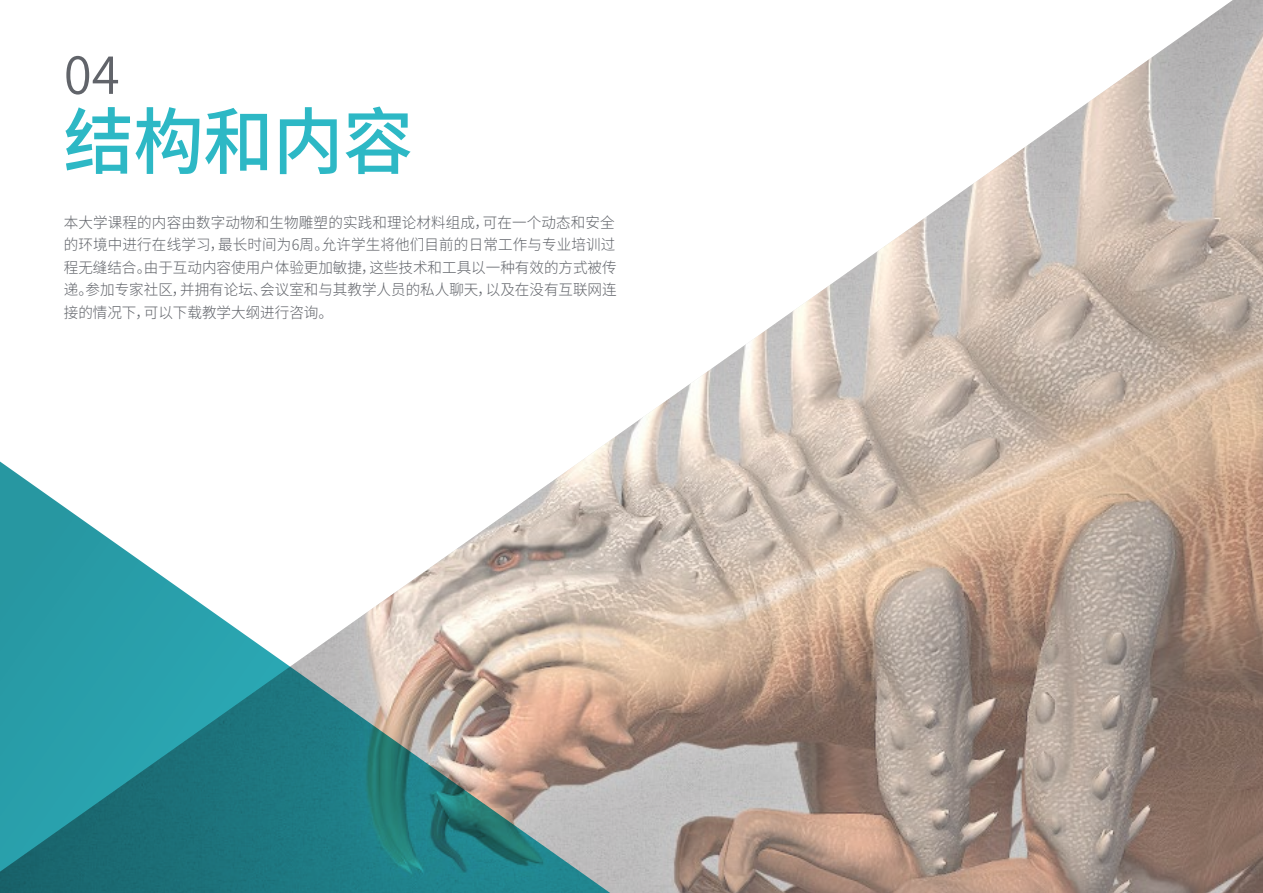
<style>
.page{position:relative;width:1263px;height:893px;background:#fff}
.page>*{position:absolute;margin:0;border:0;box-sizing:border-box;transform-origin:0 0}
.t1{font:500 72px "Source Han Sans CN";color:#2db8c5}
.t2{font:52.5px "Source Han Sans CN";color:#61646a}
.t3{font:300 15px/22.5px "Source Han Sans CN";color:#61646a}
</style>
<div class="page">
<img style="left:603px;top:0;width:660px;height:893px">
<svg style="left:0;top:446px;width:640px;height:447px"></svg>
<h2 class="t2" style="left:64px;top:45px;width:57px">04</h2>
<h1 class="t1" style="left:64px;top:101px;width:351px">结构和内容</h1>
<p class="t3" style="left:64px;top:211px;width:554px">本大学课程的内容由数字动物和生物雕塑的实践和理论材料组成，可在一个动态和安全的环境中进行在线学习，最长时间为6周。允许学生将他们目前的日常工作与专业培训过程无缝结合。由于互动内容使用户体验更加敏捷，这些技术和工具以一种有效的方式被传递。参加专家社区，并拥有论坛、会议室和与其教学人员的私人聊天，以及在没有互联网连接的情况下，可以下载教学大纲进行咨询。</p>
</div>
